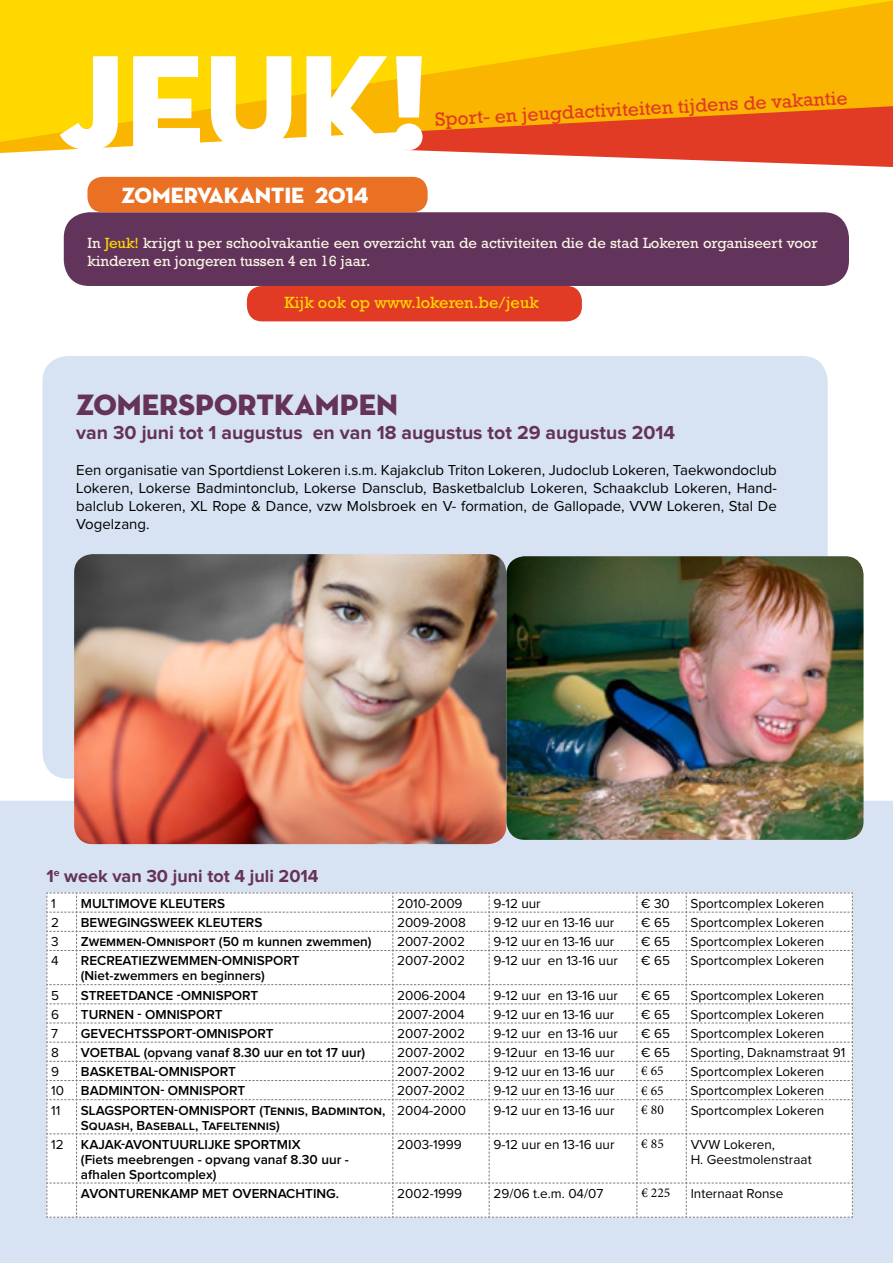
<style>
.page{position:relative;width:893px;height:1263px;background:#fff}
.page>*{position:absolute;margin:0;border:0;box-sizing:border-box;transform-origin:0 0}
.t1{font:136.2px "Neutra Disp Titling";color:#fff}
.t2{font:30px "Neutra Disp Titling";color:#653258}
.t3{font:22.5px "Neutra Disp Titling";color:#fff}
.t4{font:700 19.5px "Proxima Nova";color:#653258}
.t5{font:19.5px "Rockwell Std";color:#e13b26}
.t6{font:700 18px "Proxima Nova";color:#653258}
.t7{font:16.5px "Rockwell Std";color:#ffd800}
.t8{font:15px/18px "Proxima Nova";color:#000;text-align:justify}
.t9{font:15px/18px "Rockwell Std";color:#f9f6e5}
.t10{font:13.5px/15px "Proxima Nova";color:#000}
.t11{font:600 13.5px/15px "Proxima Nova";color:#000}
.t12{font:600 13.5px "Proxima Nova";letter-spacing:.02em;color:#000}
.t13{font:13.5px "Minion Pro";color:#000}
.s1{color:#ffd800}
.s2{font-weight:400}
</style>
<div class="page">
<div style="left:43px;top:356px;width:785px;height:423px;background:#d7e3f3;border-radius:26px"></div>
<div style="left:64px;top:212px;width:785px;height:74px;background:#63345b;border-radius:26px"></div>
<div style="left:87px;top:177px;width:341px;height:35px;background:#ea7024;border-radius:15px"></div>
<div style="left:247px;top:286px;width:335px;height:35px;background:#e13b26;border-radius:15px"></div>
<svg style="left:493px;top:153px;width:400px;height:14px"></svg>
<svg style="left:0;top:142px;width:893px;height:11px;fill:#e13b26"></svg>
<svg style="left:0;top:0;width:893px;height:142px;background:#f9bc05"></svg>
<div style="left:0;top:801px;width:893px;height:462px;background:#d7e3f3"></div>
<svg style="left:46px;top:892px;width:807px;height:326px"></svg>
<img style="left:506px;top:556px;width:357px;height:284px">
<img style="left:74px;top:554px;width:432px;height:290px">
<h1 class="t1" style="left:59px;top:17px;width:372px">JEUK!</h1>
<h3 class="t5" style="left:434px;top:108px;width:415px;rotate:-3deg">Sport- en jeugdactiviteiten tijdens de vakantie</h3>
<h3 class="t3" style="left:122px;top:181px;width:249px">ZOMERVAKANTIE 2014</h3>
<p class="t9" style="left:87px;top:234px;width:732px">In <span class="s1">Jeuk!</span> krijgt u per schoolvakantie een overzicht van de activiteiten die de stad Lokeren organiseert voor kinderen en jongeren tussen 4 en 16 jaar.</p>
<p class="t7" style="left:284px;top:293px;width:256px">Kijk ook op www.lokeren.be/jeuk</p>
<h2 class="t2" style="left:76px;top:386px;width:323px">ZOMERSPORTKAMPEN</h2>
<h3 class="t4" style="left:76px;top:424px;width:600px">van 30 juni tot 1 augustus en van 18 augustus tot 29 augustus 2014</h3>
<p class="t8" style="left:76px;top:462px;width:702px">Een organisatie van Sportdienst Lokeren i.s.m. Kajakclub Triton Lokeren, Judoclub Lokeren, Taekwondoclub Lokeren, Lokerse Badmintonclub, Lokerse Dansclub, Basketbalclub Lokeren, Schaakclub Lokeren, Hand&shy;balclub Lokeren, XL Rope &amp; Dance, vzw Molsbroek en V- formation, de Gallopade, VVW Lokeren, Stal De Vogelzang.</p>
<h3 class="t6" style="left:46px;top:868px;width:274px">1<sup>e</sup> week van 30 juni tot 4 juli 2014</h3>
<p class="t10" style="left:51px;top:896px;width:6px">1</p>
<p class="t11" style="left:81px;top:896px;width:146px">MULTIMOVE KLEUTERS</p>
<p class="t10" style="left:397px;top:896px;width:67px">2010-2009</p>
<p class="t10" style="left:493px;top:896px;width:49px">9-12 uur</p>
<p class="t10" style="left:641px;top:896px;width:30px">€ 30</p>
<p class="t10" style="left:690px;top:896px;width:135px">Sportcomplex Lokeren</p>
<p class="t10" style="left:51px;top:916px;width:9px">2</p>
<p class="t11" style="left:81px;top:916px;width:183px">BEWEGINGSWEEK KLEUTERS</p>
<p class="t10" style="left:397px;top:916px;width:70px">2009-2008</p>
<p class="t10" style="left:493px;top:916px;width:122px">9-12 uur en 13-16 uur</p>
<p class="t10" style="left:641px;top:916px;width:30px">€ 65</p>
<p class="t10" style="left:690px;top:916px;width:135px">Sportcomplex Lokeren</p>
<p class="t10" style="left:51px;top:935px;width:9px">3</p>
<p class="t11" style="left:81px;top:935px;width:292px">ZWEMMEN-OMNISPORT (50 M KUNNEN ZWEMMEN)</p>
<p class="t10" style="left:397px;top:935px;width:69px">2007-2002</p>
<p class="t10" style="left:493px;top:935px;width:122px">9-12 uur en 13-16 uur</p>
<p class="t10" style="left:641px;top:935px;width:30px">€ 65</p>
<p class="t10" style="left:691px;top:935px;width:135px">Sportcomplex Lokeren</p>
<p class="t10" style="left:51px;top:954px;width:9px">4</p>
<p class="t11" style="left:81px;top:954px;width:220px">RECREATIEZWEMM EN-OM NISPORT (NIET-ZWEMMERS EN BEGINNERS)</p>
<p class="t10" style="left:397px;top:954px;width:69px">2007-2002</p>
<p class="t10" style="left:493px;top:954px;width:126px">9-12 uur en 13-16 uur</p>
<p class="t10" style="left:641px;top:954px;width:30px">€ 65</p>
<p class="t10" style="left:691px;top:954px;width:135px">Sportcomplex Lokeren</p>
<p class="t10" style="left:51px;top:988px;width:9px">5</p>
<p class="t11" style="left:81px;top:988px;width:179px">STREETDANCE -OM NISPORT</p>
<p class="t10" style="left:397px;top:988px;width:70px">2006-2004</p>
<p class="t10" style="left:493px;top:988px;width:126px">9-12 uur en 13-16 uur</p>
<p class="t10" style="left:641px;top:988px;width:30px">€ 65</p>
<p class="t10" style="left:691px;top:988px;width:135px">Sportcomplex Lokeren</p>
<p class="t10" style="left:51px;top:1007px;width:9px">6</p>
<p class="t11" style="left:81px;top:1007px;width:143px">TURNEN - OMNISPORT</p>
<p class="t10" style="left:397px;top:1007px;width:69px">2007-2004</p>
<p class="t10" style="left:493px;top:1007px;width:122px">9-12 uur en 13-16 uur</p>
<p class="t10" style="left:641px;top:1007px;width:30px">€ 65</p>
<p class="t10" style="left:691px;top:1007px;width:135px">Sportcomplex Lokeren</p>
<p class="t10" style="left:51px;top:1026px;width:8px">7</p>
<p class="t11" style="left:81px;top:1026px;width:194px">GEVECHTSSPORT-OM NISPORT</p>
<p class="t10" style="left:397px;top:1026px;width:69px">2007-2002</p>
<p class="t10" style="left:493px;top:1026px;width:126px">9-12 uur en 13-16 uur</p>
<p class="t10" style="left:641px;top:1026px;width:30px">€ 65</p>
<p class="t10" style="left:691px;top:1026px;width:135px">Sportcomplex Lokeren</p>
<p class="t10" style="left:51px;top:1046px;width:9px">8</p>
<p class="t11" style="left:81px;top:1046px;width:286px">VOETBAL (OPVANG VANAF 8.30 UUR EN TOT 17 UUR)</p>
<p class="t10" style="left:397px;top:1046px;width:69px">2007-2002</p>
<p class="t10" style="left:493px;top:1046px;width:122px">9-12uur en 13-16 uur</p>
<p class="t10" style="left:641px;top:1046px;width:30px">€ 65</p>
<p class="t10" style="left:691px;top:1046px;width:156px">Sporting, Daknamstraat 91</p>
<p class="t10" style="left:51px;top:1065px;width:9px">9</p>
<p class="t11" style="left:81px;top:1065px;width:156px">BASKETBAL-OM NISPORT</p>
<p class="t10" style="left:397px;top:1065px;width:69px">2007-2002</p>
<p class="t10" style="left:493px;top:1065px;width:122px">9-12 uur en 13-16 uur</p>
<p class="t13" style="left:641px;top:1062px;width:24px">€ 65</p>
<p class="t10" style="left:691px;top:1065px;width:135px">Sportcomplex Lokeren</p>
<p class="t11" style="left:51px;top:1084px;width:196px"><span class="s2">10</span> BADMINTON- OM NISPORT</p>
<p class="t10" style="left:397px;top:1084px;width:69px">2007-2002</p>
<p class="t10" style="left:493px;top:1084px;width:122px">9-12 uur en 13-16 uur</p>
<p class="t13" style="left:641px;top:1081px;width:24px">€ 65</p>
<p class="t10" style="left:691px;top:1084px;width:135px">Sportcomplex Lokeren</p>
<p class="t10" style="left:51px;top:1103px;width:11px">11</p>
<p class="t11" style="left:81px;top:1103px;width:306px">SLAGSPORTEN-OMNISPORT (TENNIS, BADMINTON,<br>SQUASH, BASEBALL, TAFELTENNIS)</p>
<p class="t10" style="left:397px;top:1103px;width:70px">2004-2000</p>
<p class="t10" style="left:493px;top:1103px;width:122px">9-12 uur en 13-16 uur</p>
<p class="t13" style="left:641px;top:1100px;width:24px">€ 80</p>
<p class="t10" style="left:691px;top:1103px;width:135px">Sportcomplex Lokeren</p>
<p class="t10" style="left:51px;top:1137px;width:14px">12</p>
<p class="t11" style="left:81px;top:1137px;width:269px">KAJAK-AVONTUURLIJKE SPORTMIX<br>(FIETS MEEBRENGEN - OPVANG VANAF 8.30 UUR -<br>AFHALEN SPORTCOMPLEX)</p>
<p class="t10" style="left:397px;top:1137px;width:66px">2003-1999</p>
<p class="t10" style="left:494px;top:1137px;width:122px">9-12 uur en 13-16 uur</p>
<p class="t13" style="left:641px;top:1134px;width:24px">€ 85</p>
<p class="t10" style="left:691px;top:1137px;width:122px">VVW Lokeren,<br>H. Geestmolenstraat</p>
<p class="t12" style="left:81px;top:1187px;width:260px">AVONTURENKAMP MET OVERNACHTING.</p>
<p class="t10" style="left:397px;top:1186px;width:66px">2002-1999</p>
<p class="t10" style="left:494px;top:1186px;width:111px">29/06 t.e.m. 04/07</p>
<p class="t13" style="left:641px;top:1184px;width:30px">€ 225</p>
<p class="t10" style="left:691px;top:1186px;width:94px">Internaat Ronse</p>
</div>
